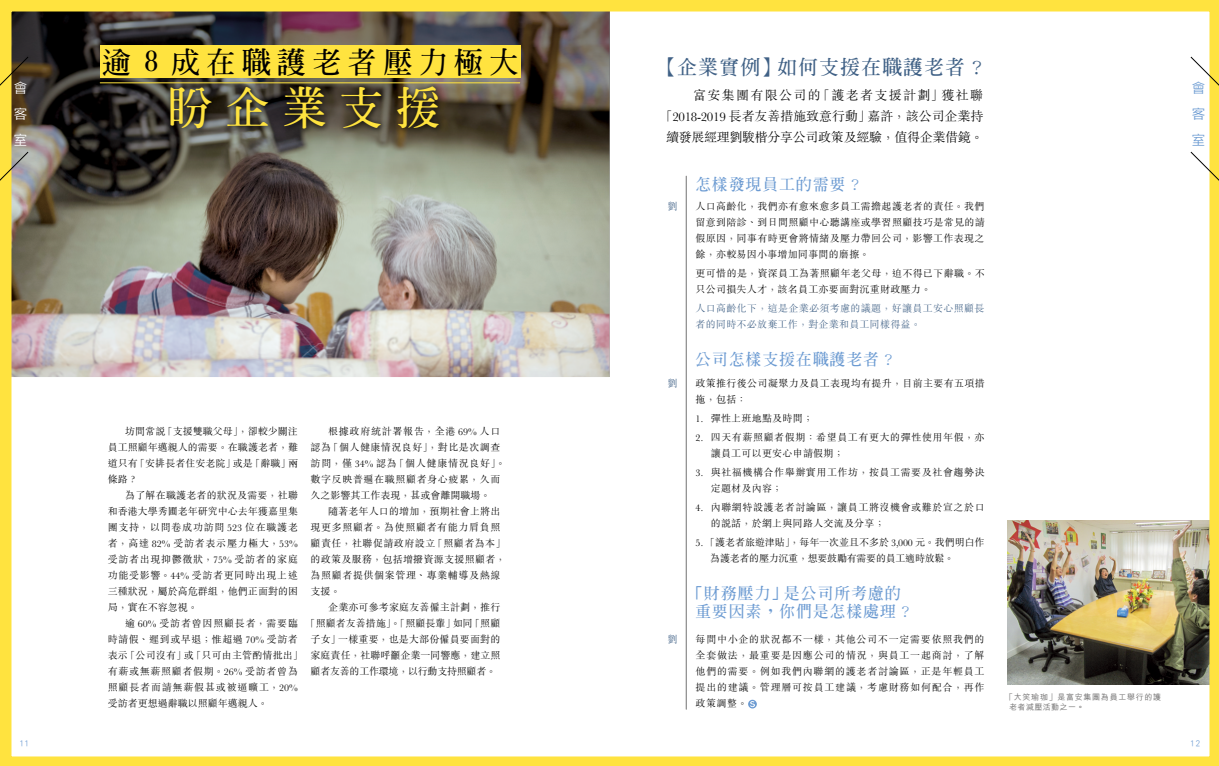
<style>
.page{position:relative;width:1219px;height:766px;background:#fff}
.page>*{position:absolute;margin:0;border:0;box-sizing:border-box;transform-origin:0 0}
.t1{font:700 45px "Han Wang Ming";letter-spacing:.265em;color:#ffe33f}
.t2{font:700 29.5px "Han Wang Ming";letter-spacing:.2em;color:#000}
.t3{font:700 20px "Han Wang Ming";letter-spacing:.05em;color:#406186}
.t4{font:700 16px/18px "Han Wang Ming";letter-spacing:.05em;color:#6c9bd2}
.t5{font:300 14px/26.2px "Han Wang Hei";color:#fff;text-align:justify}
.t6{font:300 14px/26.2px "Han Wang Hei";color:#6c9bd2;text-align:justify}
.t7{font:300 13px/21px "M Sung HK";letter-spacing:-.005em;color:#000;text-align:right}
.t8{font:300 10px/16px "M Sung HK";letter-spacing:.035em;color:#000;text-align:justify}
.t9{font:300 10px/16px "M Sung HK";letter-spacing:.06em;color:#000}
.t10{font:300 10px/16px "M Sung HK";letter-spacing:.055em;color:#000}
.t11{font:300 10px/16px "M Sung HK";letter-spacing:-.025em;color:#000}
.t12{font:300 10px/16px "M Sung HK";letter-spacing:.035em;color:#406186}
.t13{font:300 10px "M Sung HK";letter-spacing:.015em;color:#000}
.t14{font:300 10px "M Sung HK";letter-spacing:.005em;color:#000}
.t15{font:300 10px "M Sung HK";color:#000}
.t16{font:500 8px/9.6px "M Hei HK";letter-spacing:.09em;color:#727171}
.t17{font:300 8px "Han Wang Hei";color:#6c9bd2}
</style>
<div class="page">
<img style="left:0;top:0;width:1219px;height:765px">
<svg style="left:1189px;top:56px;width:30px;height:41px"></svg>
<svg style="left:1189px;top:151px;width:30px;height:41px"></svg>
<svg style="left:0;top:56px;width:29px;height:41px"></svg>
<svg style="left:0;top:151px;width:29px;height:41px"></svg>
<svg style="left:748px;top:699px;width:9px;height:9px"></svg>
<svg style="left:750px;top:701px;width:5px;height:6px"></svg>
<hr style="left:686px;top:176px;width:1px;height:533px;background:#727171">
<h3 class="t5" style="left:13px;top:74px;width:15px">會客室</h3>
<h2 class="t2" style="left:101px;top:47px;width:419px">逾 8 成在職護老者壓力極大</h2>
<h1 class="t1" style="left:168px;top:84px;width:274px">盼企業支援</h1>
<p class="t8" style="left:108px;top:423px;width:192px;text-indent:18px">坊間常說「支援雙職父母」，卻較少關注員工照顧年邁親人的需要。在職護老者，難道只有「安排長者住安老院」或是「辭職」兩條路？</p>
<p class="t8" style="left:108px;top:487px;width:192px;text-indent:18px">為了解在職護老者的狀況及需要，社聯和香港大學秀圃老年研究中心去年獲嘉里集團支持，以問卷成功訪問 523 位在職護老者，高達 82% 受訪者表示壓力極大，53%受訪者出現抑鬱徵狀，75% 受訪者的家庭功能受影響。44% 受訪者更同時出現上述三種狀況，屬於高危群組，他們正面對的困局，實在不容忽視。</p>
<p class="t8" style="left:108px;top:615px;width:197px;text-align:left;text-indent:18px">逾 60% 受訪者曾因照顧長者，需要臨時請假、遲到或早退；惟超過 70% 受訪者表示「公司沒有」或「只可由主管酌情批出」有薪或無薪照顧者假期。26% 受訪者曾為照顧長者而請無薪假甚或被逼曠工，20%受訪者更想過辭職以照顧年邁親人。</p>
<p class="t9" style="left:311px;top:423px;width:196px;text-indent:18px">根據政府統計署報告，全港 69% 人口認為「個人健康情況良好」，對比是次調查訪問，僅 34% 認為「個人健康情況良好」。數字反映普遍在職照顧者身心疲累，久而久之影響其工作表現，甚或會離開職場。</p>
<p class="t8" style="left:311px;top:503px;width:196px;text-align:left;text-indent:18px">隨著老年人口的增加，預期社會上將出現更多照顧者。為使照顧者有能力肩負照顧責任，社聯促請政府設立「照顧者為本」的政策及服務，包括增撥資源支援照顧者，為照顧者提供個案管理、專業輔導及熱線支援。</p>
<p class="t13" style="left:328px;top:600px;width:174px">企業亦可參考家庭友善僱主計劃，推行</p>
<p class="t14" style="left:306px;top:616px;width:196px">「照顧者友善措施」。「照顧長輩」如同「照顧</p>
<p class="t13" style="left:311px;top:632px;width:191px">子女」一樣重要，也是大部份僱員要面對的</p>
<p class="t15" style="left:311px;top:648px;width:191px">家庭責任，社聯呼籲企業一同響應，建立照</p>
<p class="t11" style="left:311px;top:663px;width:187px">顧者友善的工作環境，以行動支持照顧者。</p>
<h3 class="t3" style="left:656px;top:56px;width:331px">【企業實例】如何支援在職護老者？</h3>
<h3 class="t7" style="left:660px;top:84px;width:325px">富安集團有限公司的「護老者支援計劃」獲社聯「2018-2019 長者友善措施致意行動」嘉許，該公司企業持續發展經理劉駿楷分享公司政策及經驗，值得企業借鏡。</h3>
<h3 class="t4" style="left:695px;top:175px;width:169px">怎樣發現員工的需要？</h3>
<p class="t12" style="left:668px;top:198px;width:11px">劉</p>
<p class="t8" style="left:696px;top:198px;width:291px">人口高齡化，我們亦有愈來愈多員工需擔起護老者的責任。我們留意到陪診、到日間照顧中心聽講座或學習照顧技巧是常見的請假原因，同事有時更會將情緒及壓力帶回公司，影響工作表現之餘，亦較易因小事增加同事間的磨擦。</p>
<p class="t8" style="left:696px;top:264px;width:291px">更可惜的是，資深員工為著照顧年老父母，迫不得已下辭職。不只公司損失人才，該名員工亦要面對沉重財政壓力。</p>
<p class="t12" style="left:696px;top:299px;width:291px">人口高齡化下，這是企業必須考慮的議題，好讓員工安心照顧長者的同時不必放棄工作，對企業和員工同樣得益。</p>
<h3 class="t4" style="left:695px;top:350px;width:202px">公司怎樣支援在職護老者？</h3>
<p class="t12" style="left:668px;top:375px;width:11px">劉</p>
<p class="t8" style="left:696px;top:375px;width:291px">政策推行後公司凝聚力及員工表現均有提升，目前主要有五項措拖，包括：</p>
<p class="t8" style="left:696px;top:410px;width:119px">1. 彈性上班地點及時間；</p>
<p class="t9" style="left:711px;top:428px;width:275px;text-indent:-15px">2. 四天有薪照顧者假期：希望員工有更大的彈性使用年假，亦讓員工可以更安心申請假期；</p>
<p class="t10" style="left:711px;top:463px;width:275px;text-indent:-15px">3. 與社福機構合作舉辦實用工作坊，按員工需要及社會趨勢決定題材及內容；</p>
<p class="t10" style="left:711px;top:498px;width:275px;text-indent:-15px">4. 內聯網特設護老者討論區，讓員工將沒機會或難於宣之於口的說話，於網上與同路人交流及分享；</p>
<p class="t11" style="left:710px;top:533px;width:276px;text-indent:-15px">5. 「護老者旅遊津貼」，每年一次並且不多於 3,000 元。我們明白作為護老者的壓力沉重，想要鼓勵有需要的員工適時放鬆。</p>
<h3 class="t4" style="left:695px;top:584px;width:219px;text-indent:-8px">「財務壓力」是公司所考慮的重要因素，你們是怎樣處理？</h3>
<p class="t12" style="left:668px;top:630px;width:11px">劉</p>
<p class="t8" style="left:696px;top:630px;width:291px">每間中小企的狀況都不一樣，其他公司不一定需要依照我們的全套做法，最重要是因應公司的情況，與員工一起商討，了解他們的需要。例如我們內聯網的護老者討論區，正是年輕員工提出的建議。管理層可按員工建議，考慮財務如何配合，再作政策調整。</p>
<p class="t16" style="left:1009px;top:691px;width:153px;text-indent:-4px">「大笑瑜珈」是富安集團為員工舉行的護老者減壓活動之一。</p>
<h3 class="t6" style="left:1192px;top:74px;width:15px">會客室</h3>
<p class="t17" style="left:20px;top:739px;width:10px">11</p>
<p class="t17" style="left:1191px;top:739px;width:11px">12</p>
</div>
